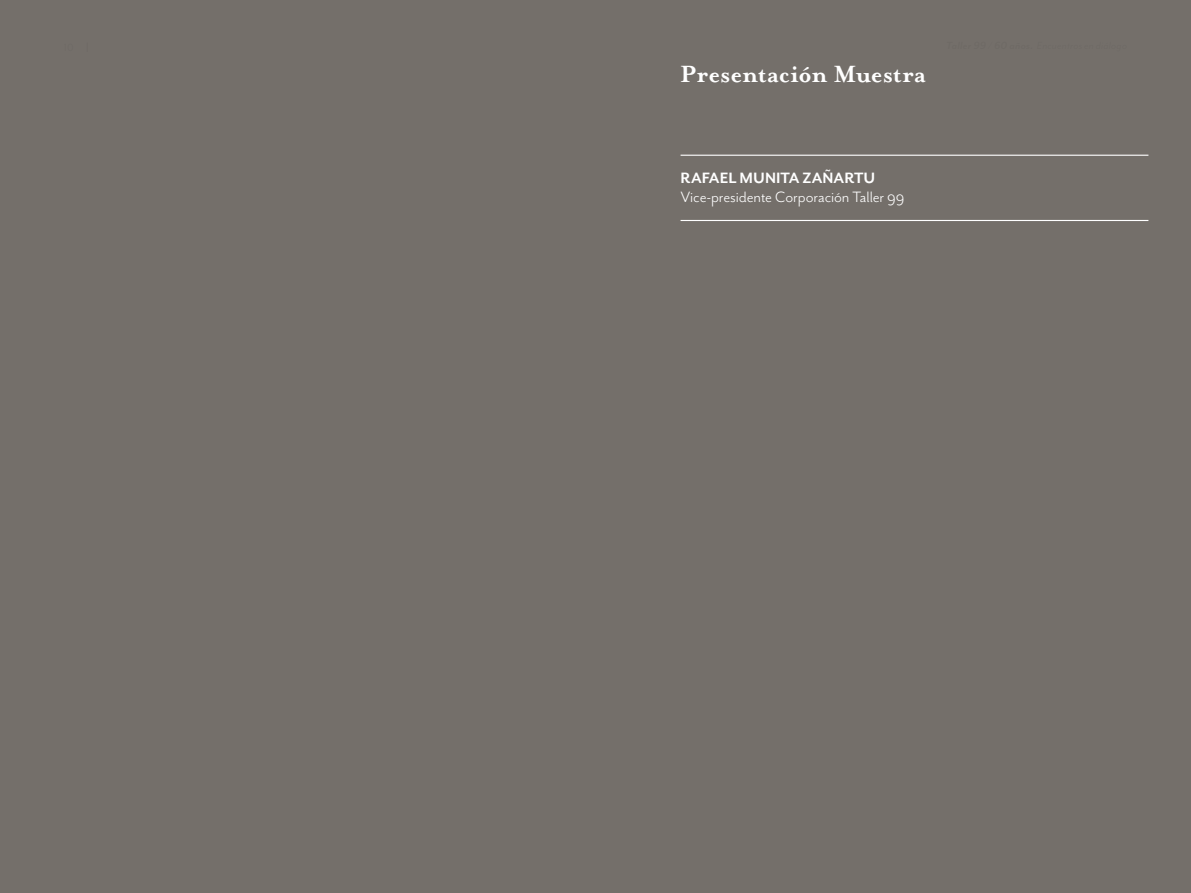
<style>
.page{position:relative;width:1191px;height:893px;background:#746f6a}
.page>*{position:absolute;margin:0;border:0;box-sizing:border-box;transform-origin:0 0}
.t1{font:700 27px "Mrs Eaves OT";color:#fff}
.t2{font:17.25px "Mr Eaves San OT";letter-spacing:-.005em;color:#fff}
.t3{font:700 17.25px "Mr Eaves San OT";color:#fff}
</style>
<div class="page">
<hr style="left:680px;top:155px;width:468px;height:1px;background:#fff">
<hr style="left:680px;top:220px;width:468px;height:1px;background:#fff">
<h1 class="t1" style="left:680px;top:59px;width:247px">Presentación Muestra</h1>
<p class="t3" style="left:680px;top:168px;width:196px">RAFAEL MUNITA ZAÑARTU</p>
<p class="t2" style="left:680px;top:188px;width:225px">Vice-presidente Corporación Taller 99</p>
</div>
